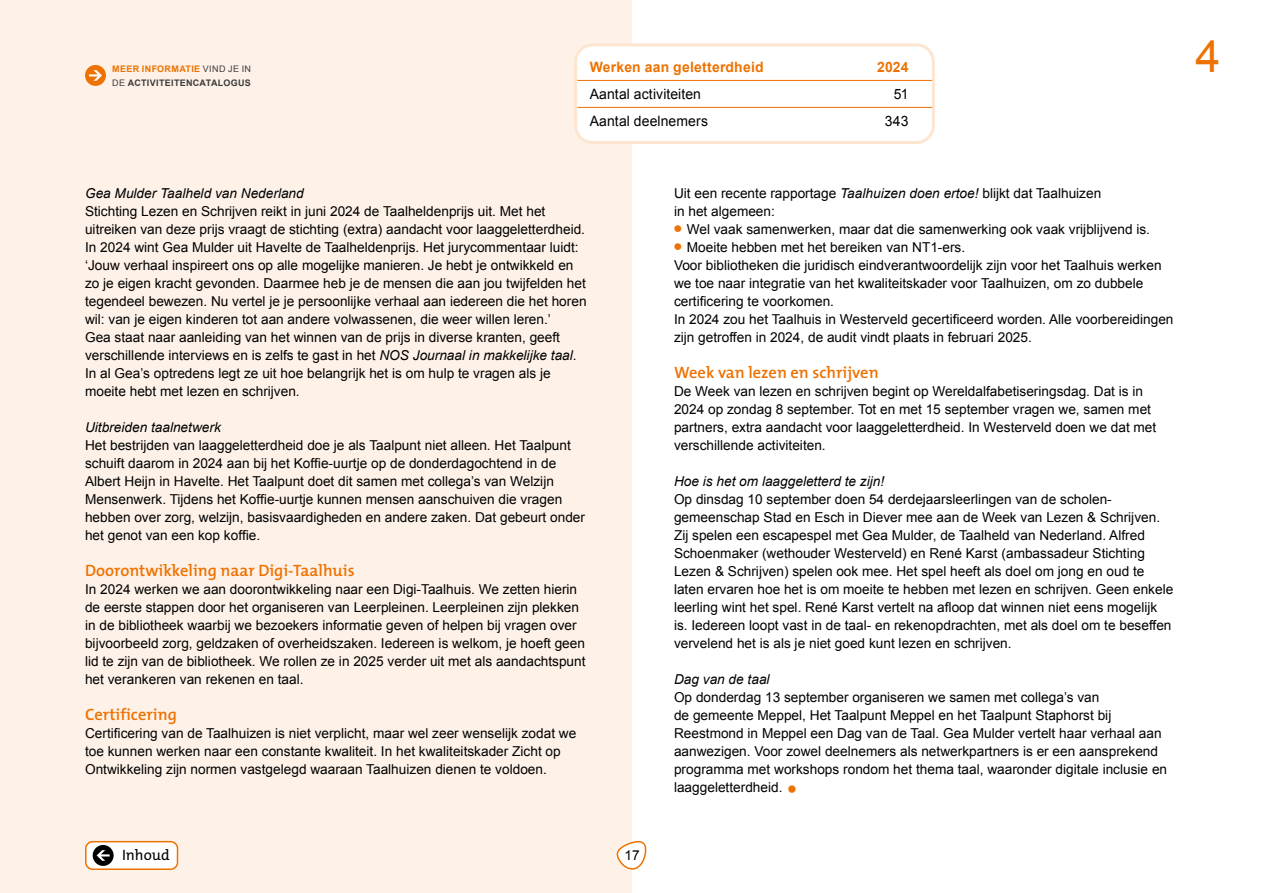
<style>
.page{position:relative;width:1263px;height:893px;background:#fff}
.page>*{position:absolute;margin:0;border:0;box-sizing:border-box;transform-origin:0 0}
.t1{font:45px "Arial";color:#ee7203}
.t2{font:600 16.5px "The Mix";color:#ee7203}
.t3{font:15px "The Mix";color:#000}
.t4{font:14.25px "Arial";letter-spacing:.01em;color:#000}
.t5{font:700 14.25px "Arial";letter-spacing:.015em;color:#ee7203}
.t6{font:13.65px/18px "Arial";color:#000}
.t7{font:italic 13.65px "Arial";color:#000}
.t8{font:700 9px "Arial";letter-spacing:.035em;color:#3c3c3b}
.t9{font:700 9px "Arial";letter-spacing:.04em;color:#ee7203}
.s1{font-weight:400;color:#3c3c3b}
.s2{font-weight:400}
.s3{font-style:italic}
.s4{font-family:"The Mix";font-weight:900;font-size:18px;color:#ee7203}
.s5{font-weight:900;font-size:22.5px;color:#ee7203}
</style>
<div class="page">
<div style="left:0;top:0;width:631px;height:893px;background:#fef2e8"></div>
<div style="left:86px;top:842px;width:91px;height:27px;background:#fff;border-radius:7px"></div>
<div style="left:85px;top:841px;width:93px;height:29px;border:2px solid #ee7203;border-radius:7px"></div>
<div style="left:93px;top:845px;width:21px;height:21px;background:#000;border-radius:50%"></div>
<svg style="left:97px;top:850px;width:13px;height:11px"></svg>
<svg style="left:616px;top:839px;width:31px;height:31px"></svg>
<div style="left:576px;top:45px;width:357px;height:98px;background:#fff;border-radius:17px"></div>
<div style="left:574px;top:43px;width:361px;height:101px;border:3px solid #fde6d1;border-radius:17px"></div>
<hr style="left:577px;top:80px;width:355px;height:1px;background:#ee7203">
<hr style="left:577px;top:107px;width:355px;height:1px;background:#ee7203">
<div style="left:85px;top:65px;width:21px;height:21px;background:#ee7203;border-radius:50%"></div>
<svg style="left:89px;top:70px;width:13px;height:11px"></svg>
<p class="t9" style="left:112px;top:63px;width:140px">MEER INFORMATIE <span class="s1">VIND JE IN</span></p>
<p class="t8" style="left:112px;top:76px;width:140px"><span class="s2">DE</span> ACTIVITEITENCATALOGUS</p>
<p class="t5" style="left:590px;top:58px;width:175px">Werken aan geletterdheid</p>
<p class="t5" style="left:877px;top:58px;width:33px">2024</p>
<p class="t4" style="left:590px;top:85px;width:113px">Aantal activiteiten</p>
<p class="t4" style="left:894px;top:85px;width:16px">51</p>
<p class="t4" style="left:590px;top:112px;width:120px">Aantal deelnemers</p>
<p class="t4" style="left:885px;top:112px;width:25px">343</p>
<p class="t1" style="left:1195px;top:27px;width:27px">4</p>
<p class="t7" style="left:85px;top:184px;width:220px">Gea Mulder Taalheld van Nederland</p>
<p class="t6" style="left:85px;top:202px;width:503px">Stichting Lezen en Schrijven reikt in juni 2024 de Taalheldenprijs uit. Met het uitreiken van deze prijs vraagt de stichting (extra) aandacht voor laaggeletterdheid.<br>In 2024 wint Gea Mulder uit Havelte de Taalheldenprijs. Het jurycommentaar luidt: ‘Jouw verhaal inspireert ons op alle mogelijke manieren. Je hebt je ontwikkeld en zo je eigen kracht gevonden. Daarmee heb je de mensen die aan jou twijfelden het tegendeel bewezen. Nu vertel je je persoonlijke verhaal aan iedereen die het horen wil: van je eigen kinderen tot aan andere volwassenen, die weer willen leren.’</p>
<p class="t6" style="left:85px;top:328px;width:493px">Gea staat naar aanleiding van het winnen van de prijs in diverse kranten, geeft verschillende interviews en is zelfs te gast in het <span class="s3">NOS Journaal in makkelijke taal</span>.<br>In al Gea’s optredens legt ze uit hoe belangrijk het is om hulp te vragen als je moeite hebt met lezen en schrijven.</p>
<p class="t7" style="left:85px;top:418px;width:137px">Uitbreiden taalnetwerk</p>
<p class="t6" style="left:85px;top:436px;width:501px">Het bestrijden van laaggeletterdheid doe je als Taalpunt niet alleen. Het Taalpunt schuift daarom in 2024 aan bij het Koffie-uurtje op de donderdagochtend in de Albert Heijn in Havelte. Het Taalpunt doet dit samen met collega’s van Welzijn Mensenwerk. Tijdens het Koffie-uurtje kunnen mensen aanschuiven die vragen hebben over zorg, welzijn, basisvaardigheden en andere zaken. Dat gebeurt onder het genot van een kop koffie.</p>
<p class="t2" style="left:85px;top:557px;width:271px">Doorontwikkeling naar Digi-Taalhuis</p>
<p class="t6" style="left:85px;top:580px;width:502px">In 2024 werken we aan doorontwikkeling naar een Digi-Taalhuis. We zetten hierin de eerste stappen door het organiseren van Leerpleinen. Leerpleinen zijn plekken in de bibliotheek waarbij we bezoekers informatie geven of helpen bij vragen over bijvoorbeeld zorg, geldzaken of overheidszaken. Iedereen is welkom, je hoeft geen lid te zijn van de bibliotheek. We rollen ze in 2025 verder uit met als aandachtspunt het verankeren van rekenen en taal.</p>
<p class="t2" style="left:85px;top:701px;width:93px">Certificering</p>
<p class="t6" style="left:85px;top:724px;width:493px">Certificering van de Taalhuizen is niet verplicht, maar wel zeer wenselijk zodat we toe kunnen werken naar een constante kwaliteit. In het kwaliteitskader Zicht op<br>Ontwikkeling zijn normen vastgelegd waaraan Taalhuizen dienen te voldoen.</p>
<p class="t3" style="left:122px;top:842px;width:49px">Inhoud</p>
<p class="t6" style="left:625px;top:846px;width:17px">17</p>
<p class="t6" style="left:674px;top:184px;width:429px">Uit een recente rapportage <span class="s3">Taalhuizen doen ertoe!</span> blijkt dat Taalhuizen</p>
<p class="t6" style="left:674px;top:202px;width:102px">in het algemeen:</p>
<p class="t6" style="left:674px;top:220px;width:477px"><span class="s4">•</span> Wel vaak samenwerken, maar dat die samenwerking ook vaak vrijblijvend is.</p>
<p class="t6" style="left:674px;top:238px;width:293px"><span class="s4">•</span> Moeite hebben met het bereiken van NT1-ers.</p>
<p class="t6" style="left:674px;top:256px;width:489px">Voor bibliotheken die juridisch eindverantwoordelijk zijn voor het Taalhuis werken we toe naar integratie van het kwaliteitskader voor Taalhuizen, om zo dubbele certificering te voorkomen.</p>
<p class="t6" style="left:674px;top:310px;width:501px">In 2024 zou het Taalhuis in Westerveld gecertificeerd worden. Alle voorbereidingen zijn getroffen in 2024, de audit vindt plaats in februari 2025.</p>
<p class="t2" style="left:674px;top:359px;width:206px">Week van lezen en schrijven</p>
<p class="t6" style="left:674px;top:382px;width:484px">De Week van lezen en schrijven begint op Wereldalfabetiseringsdag. Dat is in 2024 op zondag 8 september. Tot en met 15 september vragen we, samen met partners, extra aandacht voor laaggeletterdheid. In Westerveld doen we dat met verschillende activiteiten.</p>
<p class="t7" style="left:674px;top:472px;width:212px">Hoe is het om laaggeletterd te zijn!</p>
<p class="t6" style="left:674px;top:490px;width:501px">Op dinsdag 10 september doen 54 derdejaarsleerlingen van de scholen&shy;gemeenschap Stad en Esch in Diever mee aan de Week van Lezen &amp; Schrijven.<br>Zij spelen een escapespel met Gea Mulder, de Taalheld van Nederland. Alfred Schoenmaker (wethouder Westerveld) en René Karst (ambassadeur Stichting Lezen &amp; Schrijven) spelen ook mee. Het spel heeft als doel om jong en oud te laten ervaren hoe het is om moeite te hebben met lezen en schrijven. Geen enkele leerling wint het spel. René Karst vertelt na afloop dat winnen niet eens mogelijk is. Iedereen loopt vast in de taal- en rekenopdrachten, met als doel om te beseffen vervelend het is als je niet goed kunt lezen en schrijven.</p>
<p class="t7" style="left:674px;top:670px;width:97px">Dag van de taal</p>
<p class="t6" style="left:674px;top:688px;width:495px">Op donderdag 13 september organiseren we samen met collega’s van<br>de gemeente Meppel, Het Taalpunt Meppel en het Taalpunt Staphorst bij Reestmond in Meppel een Dag van de Taal. Gea Mulder vertelt haar verhaal aan aanwezigen. Voor zowel deelnemers als netwerkpartners is er een aansprekend programma met workshops rondom het thema taal, waaronder digitale inclusie en laaggeletterdheid. <span class="s5">•</span></p>
</div>
